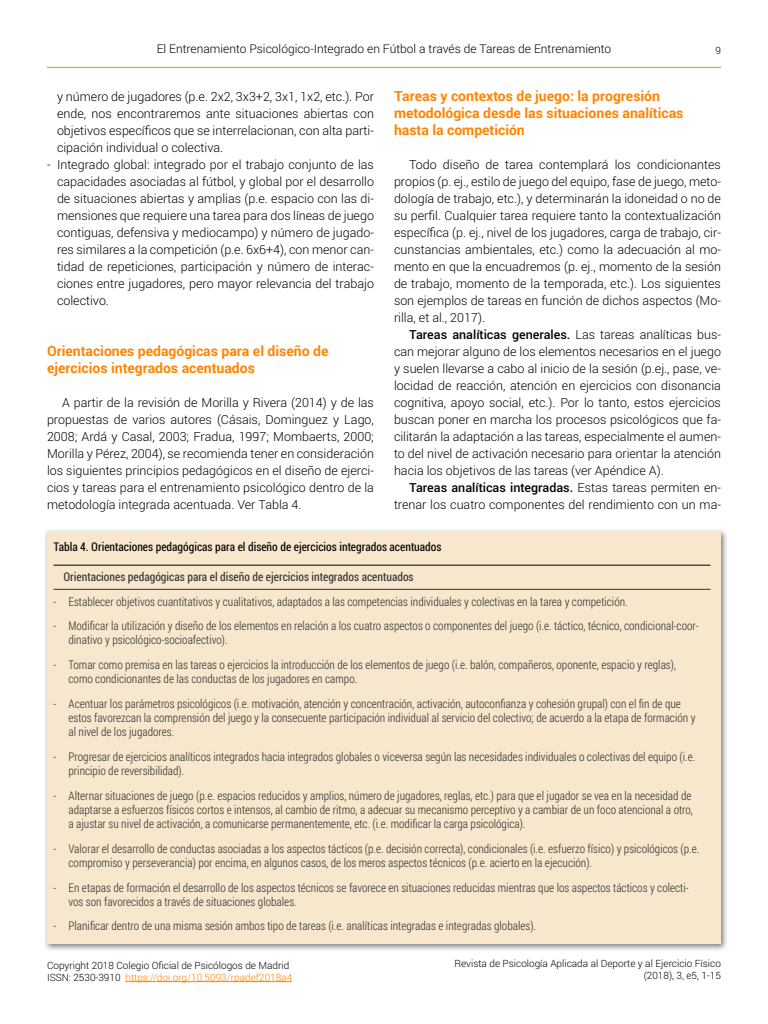
<style>
.page{position:relative;width:768px;height:1024px;background:#fff}
.page>*{position:absolute;margin:0;border:0;box-sizing:border-box;transform-origin:0 0}
.t1{font:700 14px/17px "Roboto";color:#ff8400}
.t2{font:300 12.5px/17px "Roboto";color:#000;text-align:justify}
.t3{font:300 12px/14.4px "Roboto Condensed";color:#333}
.t4{font:12px "Roboto Condensed";color:#000}
.t5{font:300 12px "Roboto";color:#000}
.t6{font:12px "Roboto Condensed";color:#333}
.t7{font:300 10px/12px "Roboto";color:#000;text-align:right}
.s1{font-weight:500}
.s2{color:#ff8400}
</style>
<div class="page">
<hr style="left:47px;top:67px;width:674px;height:1px;background:#ff8400">
<hr style="left:125px;top:981px;width:167px;height:1px;background:#ff8400">
<div style="left:43px;top:528px;width:686px;height:424px;background:#000;opacity:.5"></div>
<div style="left:47px;top:532px;width:674px;height:412px;background:#f6e7cd"></div>
<hr style="left:54px;top:565px;width:656px;height:1px;background:#000">
<hr style="left:54px;top:589px;width:656px;height:1px;background:#333">
<p class="t5" style="left:157px;top:40px;width:456px">El Entrenamiento Psicológico-Integrado en Fútbol a través de Tareas de Entrenamiento</p>
<p class="t7" style="left:715px;top:44px;width:7px">9</p>
<p class="t1" style="left:394px;top:87px;width:291px">Tareas y contextos de juego: la progresión metodológica desde las situaciones analíticas hasta la competición</p>
<p class="t2" style="left:394px;top:156px;width:329px;text-indent:15px">Todo diseño de tarea contemplará los condicionantes propios (p. ej., estilo de juego del equipo, fase de juego, meto&shy;dología de trabajo, etc.), y determinarán la idoneidad o no de su perfil. Cualquier tarea requiere tanto la contextualización específica (p. ej., nivel de los jugadores, carga de trabajo, cir&shy;cunstancias ambientales, etc.) como la adecuación al mo&shy;mento en que la encuadremos (p. ej., momento de la sesión de trabajo, momento de la temporada, etc.). Los siguientes son ejemplos de tareas en función de dichos aspectos (Mo&shy;rilla, et al., 2017).</p>
<p class="t2" style="left:394px;top:326px;width:329px;text-indent:15px"><span class="s1">Tareas analíticas generales.</span> Las tareas analíticas bus&shy;can mejorar alguno de los elementos necesarios en el juego y suelen llevarse a cabo al inicio de la sesión (p.ej., pase, ve&shy;locidad de reacción, atención en ejercicios con disonancia cognitiva, apoyo social, etc.). Por lo tanto, estos ejercicios buscan poner en marcha los procesos psicológicos que fa&shy;cilitarán la adaptación a las tareas, especialmente el aumen&shy;to del nivel de activación necesario para orientar la atención hacia los objetivos de las tareas (ver Apéndice A).</p>
<p class="t2" style="left:394px;top:479px;width:329px;text-align:right"><span class="s1">Tareas analíticas integradas.</span> Estas tareas permiten en&shy;trenar los cuatro componentes del rendimiento con un ma-</p>
<p class="t4" style="left:54px;top:538px;width:390px">Tabla 4. Orientaciones pedagógicas para el diseño de ejercicios integrados acentuados</p>
<p class="t6" style="left:63px;top:569px;width:352px">Orientaciones pedagógicas para el diseño de ejercicios integrados acentuados</p>
<p class="t3" style="left:54px;top:594px;width:576px">- Establecer objetivos cuantitativos y cualitativos, adaptados a las competencias individuales y colectivas en la tarea y competición.</p>
<p class="t3" style="left:68px;top:618px;width:632px;text-indent:-15px">- Modificar la utilización y diseño de los elementos en relación a los cuatro aspectos o componentes del juego (i.e. táctico, técnico, condicional-coor&shy;dinativo y psicológico-socioafectivo).</p>
<p class="t3" style="left:68px;top:657px;width:609px;text-indent:-15px">- Tomar como premisa en las tareas o ejercicios la introducción de los elementos de juego (i.e. balón, compañeros, oponente, espacio y reglas), como condicionantes de las conductas de los jugadores en campo.</p>
<p class="t3" style="left:68px;top:696px;width:629px;text-indent:-15px">- Acentuar los parámetros psicológicos (i.e. motivación, atención y concentración, activación, autoconfianza y cohesión grupal) con el fin de que estos favorezcan la comprensión del juego y la consecuente participación individual al servicio del colectivo; de acuerdo a la etapa de formación y al nivel de los jugadores.</p>
<p class="t3" style="left:68px;top:749px;width:628px;text-indent:-15px">- Progresar de ejercicios analíticos integrados hacia integrados globales o viceversa según las necesidades individuales o colectivas del equipo (i.e. principio de reversibilidad).</p>
<p class="t3" style="left:68px;top:788px;width:626px;text-align:justify;text-indent:-15px">- Alternar situaciones de juego (p.e. espacios reducidos y amplios, número de jugadores, reglas, etc.) para que el jugador se vea en la necesidad de adaptarse a esfuerzos físicos cortos e intensos, al cambio de ritmo, a adecuar su mecanismo perceptivo y a cambiar de un foco atencional a otro, a ajustar su nivel de activación, a comunicarse permanentemente, etc. (i.e. modificar la carga psicológica).</p>
<p class="t3" style="left:68px;top:841px;width:632px;text-indent:-15px">- Valorar el desarrollo de conductas asociadas a los aspectos tácticos (p.e. decisión correcta), condicionales (i.e. esfuerzo físico) y psicológicos (p.e. compromiso y perseverancia) por encima, en algunos casos, de los meros aspectos técnicos (p.e. acierto en la ejecución).</p>
<p class="t3" style="left:68px;top:880px;width:622px;text-indent:-15px">- En etapas de formación el desarrollo de los aspectos técnicos se favorece en situaciones reducidas mientras que los aspectos tácticos y colecti&shy;vos son favorecidos a través de situaciones globales.</p>
<p class="t3" style="left:54px;top:919px;width:484px">- Planificar dentro de una misma sesión ambos tipo de tareas (i.e. analíticas integradas e integradas globales).</p>
<p class="t2" style="left:57px;top:88px;width:319px">y número de jugadores (p.e. 2x2, 3x3+2, 3x1, 1x2, etc.). Por ende, nos encontraremos ante situaciones abiertas con objetivos específicos que se interrelacionan, con alta parti&shy;cipación individual o colectiva.</p>
<p class="t2" style="left:57px;top:156px;width:319px;text-indent:-10px">- Integrado global: integrado por el trabajo conjunto de las capacidades asociadas al fútbol, y global por el desarrollo de situaciones abiertas y amplias (p.e. espacio con las di&shy;mensiones que requiere una tarea para dos líneas de juego contiguas, defensiva y mediocampo) y número de jugado&shy;res similares a la competición (p.e. 6x6+4), con menor can&shy;tidad de repeticiones, participación y número de interac&shy;ciones entre jugadores, pero mayor relevancia del trabajo colectivo.</p>
<p class="t1" style="left:47px;top:342px;width:283px">Orientaciones pedagógicas para el diseño de ejercicios integrados acentuados</p>
<p class="t2" style="left:47px;top:394px;width:329px;text-indent:15px">A partir de la revisión de Morilla y Rivera (2014) y de las propuestas de varios autores (Cásais, Dominguez y Lago, 2008; Ardá y Casal, 2003; Fradua, 1997; Mombaerts, 2000; Morilla y Pérez, 2004), se recomienda tener en consideración los siguientes principios pedagógicos en el diseño de ejerci&shy;cios y tareas para el entrenamiento psicológico dentro de la metodología integrada acentuada. Ver Tabla 4.</p>
<p class="t7" style="left:47px;top:959px;width:247px;text-align:left">Copyright 2018 Colegio Oficial de Psicólogos de Madrid<br>ISSN: 2530-3910 <span class="s2">https://doi.org/10.5093/rpadef2018a4</span></p>
<p class="t7" style="left:455px;top:958px;width:268px">Revista de Psicología Aplicada al Deporte y al Ejercicio Físico (2018), 3, e5, 1-15</p>
</div>
